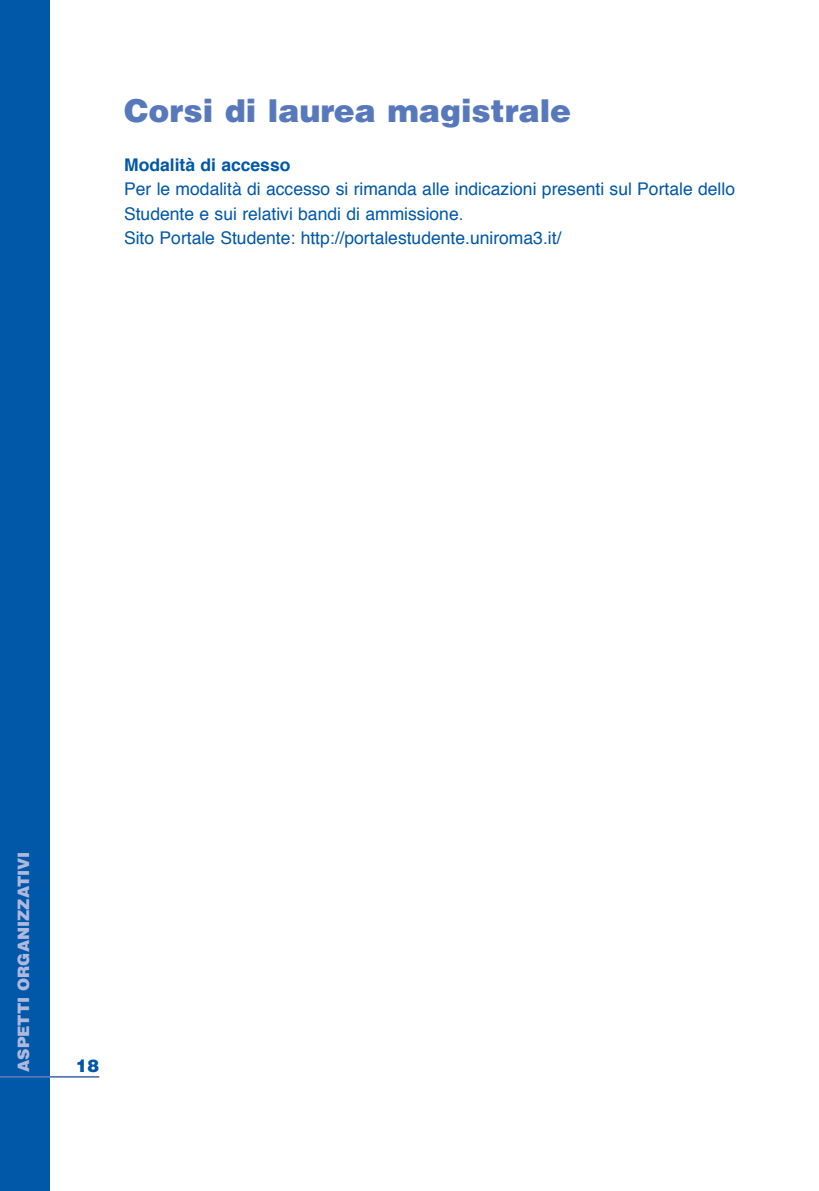
<style>
.page{position:relative;width:819px;height:1191px;background:#fff}
.page>*{position:absolute;margin:0;border:0;box-sizing:border-box;transform-origin:0 0}
.t1{font:900 31.5px "Helvetica";color:#5779bc}
.t2{font:17.5px/24.5px "Helvetica";color:#0157a8}
.t3{font:700 17.5px "Helvetica";color:#0157a8}
.t4{font:900 17.5px "Helvetica";color:#0157a8}
.t5{font:900 15.75px "Helvetica";color:#aeb9dd}
</style>
<div class="page">
<div style="left:0;top:0;width:50px;height:1191px;background:#0157a8"></div>
<hr style="left:0;top:1076px;width:99px;height:1px;background:#5779bc">
<h1 class="t1" style="left:124px;top:93px;width:448px">Corsi di laurea magistrale</h1>
<p class="t3" style="left:124px;top:157px;width:168px">Modalità di accesso</p>
<p class="t2" style="left:124px;top:178px;width:612px">per le modalità di accesso si rimanda alle indicazioni presenti sul portale dello<br>Studente e sui relativi bandi di ammissione.<br>Sito portale Studente: http://portalestudente.uniroma3.it/</p>
<p class="t5" style="left:14px;top:1071px;width:222px;rotate:-90deg">ASPETTI ORGANIZZATIVI</p>
<p class="t4" style="left:76px;top:1055px;width:25px">18</p>
</div>
